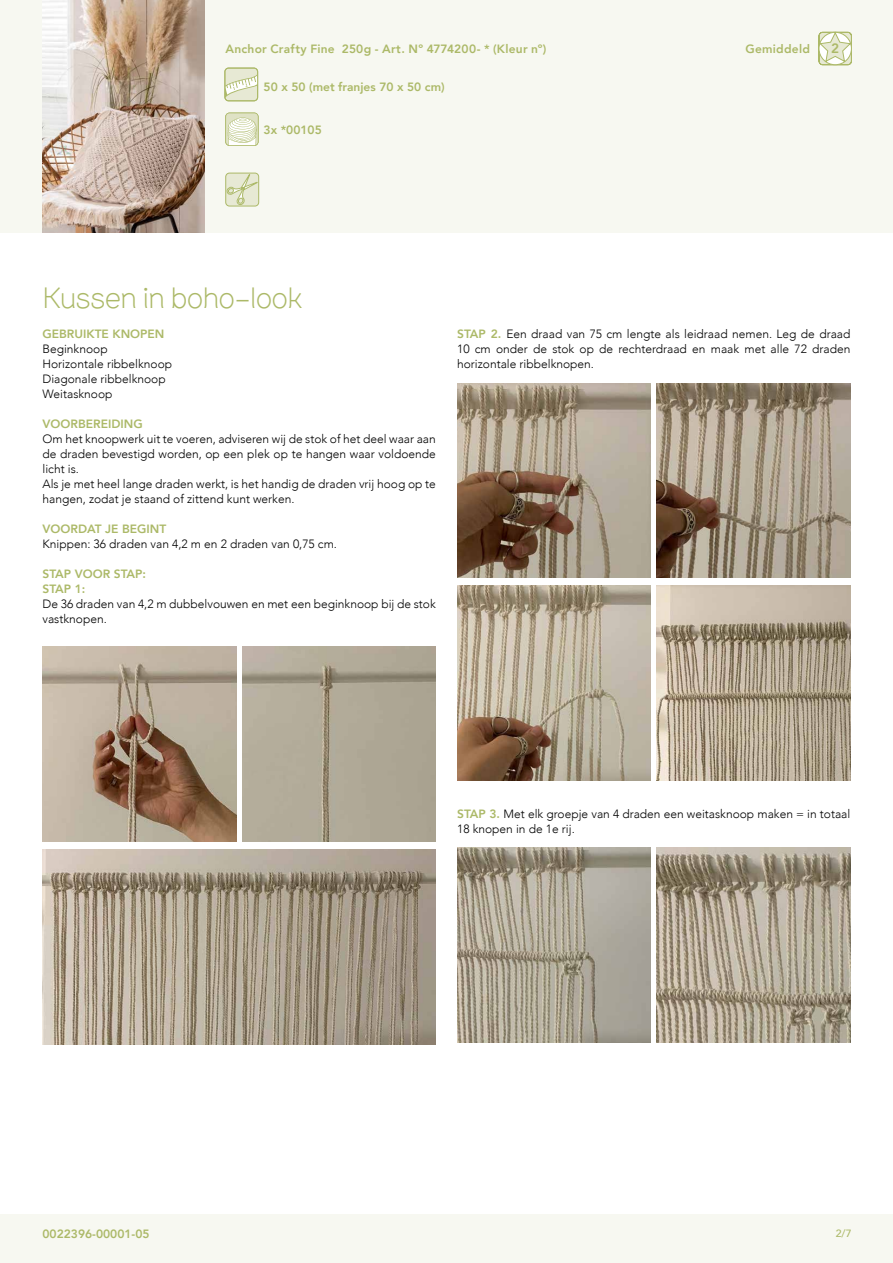
<style>
.page{position:relative;width:893px;height:1263px;background:#fff}
.page>*{position:absolute;margin:0;border:0;box-sizing:border-box;transform-origin:0 0}
.t1{font:300 30px "Brownstone Sans";letter-spacing:-.01em;color:#acb968}
.t2{font:800 13.5px "Avenir";color:#acb968}
.t3{font:300 12px/15px "Avenir";color:#000}
.t4{font:800 12px/15px "Avenir";color:#acb968}
.t5{font:800 12px "Avenir";letter-spacing:.02em;color:#acb968}
.t6{font:500 10.5px "Avenir";color:#acb968}
.s1{font-weight:800;color:#acb968}
</style>
<div class="page">
<div style="left:0;top:1214px;width:893px;height:49px;background:#f7f8f1"></div>
<div style="left:0;top:0;width:893px;height:233px;background:#f7f8f1"></div>
<div style="left:225px;top:68px;width:33px;height:33px;background:#e7e9d4;border-radius:4px"></div>
<svg style="left:227px;top:75px;width:29px;height:21px"></svg>
<div style="left:225px;top:68px;width:33px;height:33px;border:1px solid #acb968;border-radius:4px"></div>
<svg style="left:818px;top:31px;width:34px;height:35px"></svg>
<svg style="left:225px;top:113px;width:34px;height:33px"></svg>
<div style="left:225px;top:173px;width:34px;height:33px;border:1px solid #acb968;border-radius:4px"></div>
<svg style="left:226px;top:173px;width:32px;height:32px"></svg>
<img style="left:43px;top:647px;width:193px;height:194px">
<img style="left:457px;top:383px;width:194px;height:195px">
<img style="left:457px;top:585px;width:194px;height:195px">
<img style="left:457px;top:848px;width:194px;height:194px">
<img style="left:242px;top:647px;width:194px;height:194px">
<img style="left:657px;top:383px;width:193px;height:195px">
<img style="left:657px;top:585px;width:193px;height:195px">
<img style="left:657px;top:848px;width:193px;height:194px">
<img style="left:43px;top:849px;width:393px;height:195px">
<img style="left:43px;top:0;width:161px;height:233px">
<p class="t5" style="left:225px;top:38px;width:323px">Anchor Crafty Fine 250g - Art. Nº 4774200- * (Kleur nº)</p>
<p class="t5" style="left:745px;top:38px;width:66px">Gemiddeld</p>
<p class="t4" style="left:264px;top:78px;width:183px">50 x 50 (met franjes 70 x 50 cm)</p>
<p class="t4" style="left:264px;top:121px;width:60px">3x *00105</p>
<p class="t2" style="left:831px;top:36px;width:9px">2</p>
<h1 class="t1" style="left:43px;top:280px;width:261px">Kussen in boho-look</h1>
<p class="t4" style="left:43px;top:325px;width:123px">GEBRUIKTE KNOPEN</p>
<p class="t3" style="left:43px;top:341px;width:131px">Beginknoop<br>Horizontale ribbelknoop<br>Diagonale ribbelknoop<br>Weitasknoop</p>
<p class="t4" style="left:43px;top:415px;width:102px">VOORBEREIDING</p>
<p class="t3" style="left:43px;top:431px;width:395px">Om het knoopwerk uit te voeren, adviseren wij de stok of het deel waar aan de draden bevestigd worden, op een plek op te hangen waar voldoende licht is.<br>Als je met heel lange draden werkt, is het handig de draden vrij hoog op te hangen, zodat je staand of zittend kunt werken.</p>
<p class="t4" style="left:43px;top:520px;width:125px">VOORDAT JE BEGINT</p>
<p class="t3" style="left:43px;top:536px;width:296px">Knippen: 36 draden van 4,2 m en 2 draden van 0,75 cm.</p>
<p class="t4" style="left:43px;top:565px;width:105px">STAP VOOR STAP:<br>STAP 1:</p>
<p class="t3" style="left:43px;top:596px;width:395px">De 36 draden van 4,2 m dubbelvouwen en met een beginknoop bij de stok vastknopen.</p>
<p class="t3" style="left:457px;top:326px;width:395px;text-align:justify"><span class="s1">STAP 2.</span> Een draad van 75 cm lengte als leidraad nemen. Leg de draad 10 cm onder de stok op de rechterdraad en maak met alle 72 draden horizontale ribbelknopen.</p>
<p class="t3" style="left:457px;top:806px;width:395px"><span class="s1">STAP 3.</span> Met elk groepje van 4 draden een weitasknoop maken = in totaal<br>18 knopen in de 1e rij.</p>
<p class="t4" style="left:43px;top:1225px;width:109px">0022396-00001-05</p>
<p class="t6" style="left:836px;top:1225px;width:17px">2/7</p>
</div>
